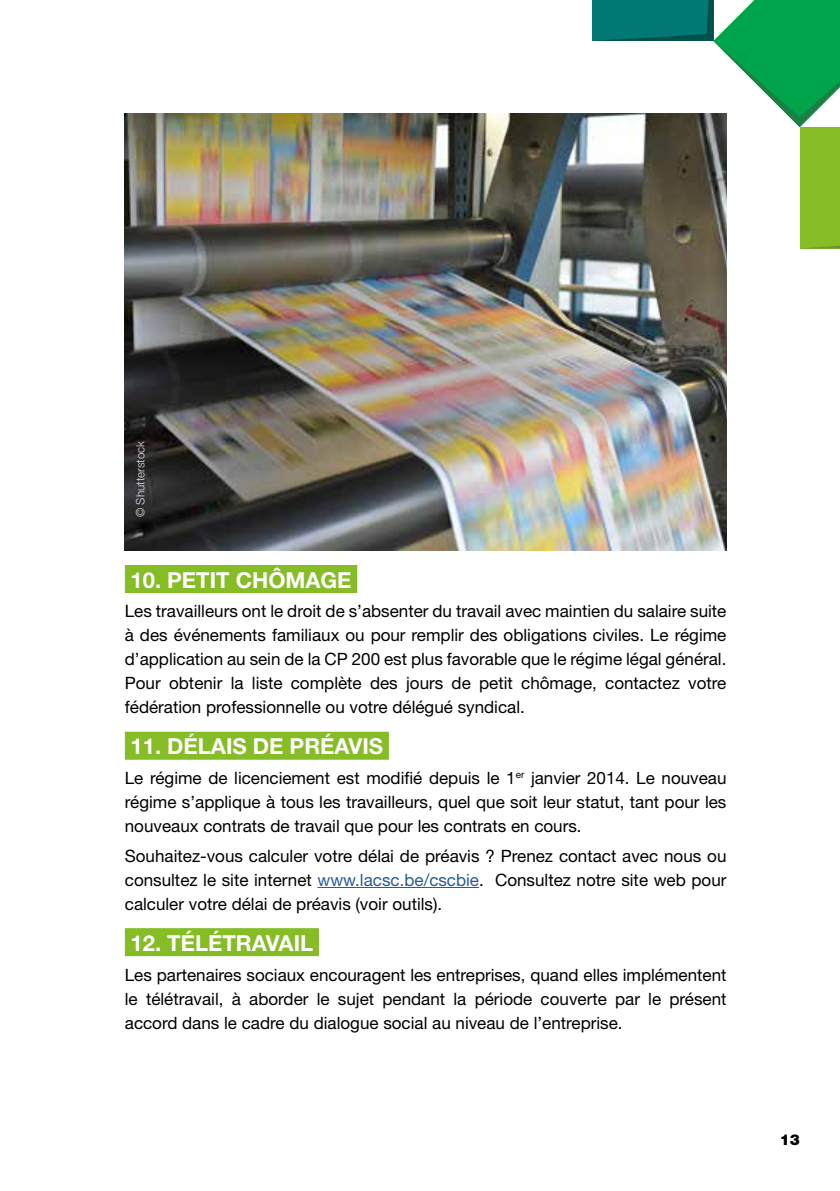
<style>
.page{position:relative;width:840px;height:1191px;background:#fff}
.page>*{position:absolute;margin:0;border:0;box-sizing:border-box;transform-origin:0 0}
.t1{font:700 22px "Helvetica Neue LT Std";color:#fff}
.t2{font:17px/24px "Helvetica Neue LT Pro";color:#000;text-align:justify}
.t3{font:900 15px "Helvetica Neue LT Std";color:#000}
.t4{font:300 11.6px "Helvetica Neue LT Pro";color:#e3e3e3}
.s1{color:#275b9b}
</style>
<div class="page">
<svg style="left:592px;top:0;width:247px;height:248px"></svg>
<div style="left:125px;top:565px;width:232px;height:28px;background:#86bc25"></div>
<div style="left:125px;top:731px;width:263px;height:28px;background:#86bc25"></div>
<hr style="left:317px;top:887px;width:162px;height:1px;background:#275b9b">
<div style="left:125px;top:928px;width:194px;height:28px;background:#86bc25"></div>
<img style="left:125px;top:113px;width:601px;height:437px">
<p class="t4" style="left:133px;top:517px;width:78px;rotate:-90deg">© Shutterstock</p>
<p class="t1" style="left:130px;top:566px;width:222px">10. PETIT CHÔMAGE</p>
<p class="t2" style="left:125px;top:599px;width:602px">Les travailleurs ont le droit de s’absenter du travail avec maintien du salaire suite à des événements familiaux ou pour remplir des obligations civiles. Le régime d’application au sein de la CP 200 est plus favorable que le régime légal général.<br>Pour obtenir la liste complète des jours de petit chômage, contactez votre fédération professionnelle ou votre délégué syndical.</p>
<p class="t1" style="left:130px;top:733px;width:254px">11. DÉLAIS DE PRÉAVIS</p>
<p class="t2" style="left:125px;top:765px;width:602px">Le régime de licenciement est modifié depuis le 1<sup>er</sup> janvier 2014. Le nouveau régime s’applique à tous les travailleurs, quel que soit leur statut, tant pour les nouveaux contrats de travail que pour les contrats en cours.</p>
<p class="t2" style="left:125px;top:843px;width:602px">Souhaitez-vous calculer votre délai de préavis ? Prenez contact avec nous ou consultez le site internet <span class="s1">www.lacsc.be/cscbie</span>. Consultez notre site web pour calculer votre délai de préavis (voir outils).</p>
<p class="t1" style="left:130px;top:929px;width:184px">12. TÉLÉTRAVAIL</p>
<p class="t2" style="left:125px;top:962px;width:603px">Les partenaires sociaux encouragent les entreprises, quand elles implémentent le télétravail, à aborder le sujet pendant la période couverte par le présent accord dans le cadre du dialogue social au niveau de l’entreprise.</p>
<p class="t3" style="left:779px;top:1130px;width:22px">13</p>
</div>
